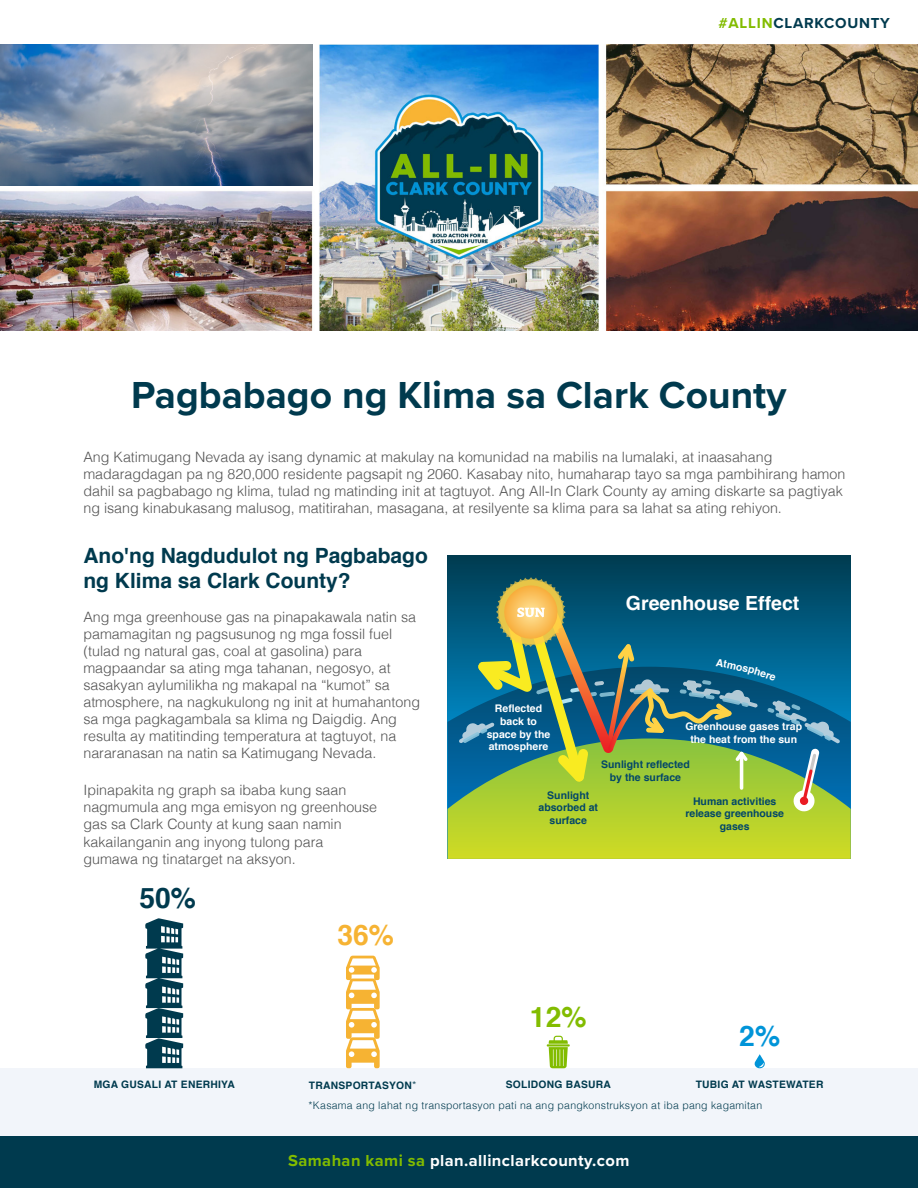
<style>
.page{position:relative;width:918px;height:1188px;background:#fff}
.page>*{position:absolute;margin:0;border:0;box-sizing:border-box;transform-origin:0 0}
.t1{font:700 39px "Proxima Nova";color:#003a4e}
.t2{font:700 28.2px "Helvetica";color:#003a4e}
.t3{font:700 28.2px "Helvetica";color:#82bc00}
.t4{font:700 28.2px "Helvetica";color:#f6b333}
.t5{font:700 28.2px "Helvetica";color:#0094d8}
.t6{font:700 21px/25.2px "Helvetica";color:#003a4e}
.t7{font:700 19.5px "Helvetica";color:#fff}
.t8{font:700 16.5px "Proxima Nova";letter-spacing:.025em;color:#fff}
.t9{font:700 15px "Proxima Nova";letter-spacing:.05em;color:#003a4e}
.t10{font:300 14.25px/17.1px "Helvetica";color:#525252}
.t11{font:700 10.5px/12.6px "Helvetica";color:#034768;text-align:center}
.t12{font:300 10.5px "Helvetica";letter-spacing:.025em;color:#003a4e}
.t13{font:700 10.5px/12.6px "Helvetica";color:#fff;text-align:center}
.t14{font:700 10.2px "Helvetica";letter-spacing:.025em;color:#003a4e}
.s1{color:#82bc00}
.s2{font-weight:300;font-size:11.1px}
</style>
<div class="page">
<div style="left:0;top:1068px;width:918px;height:90px;background:#f2f5fa"></div>
<div style="left:0;top:1137px;width:918px;height:51px;background:#003a4e"></div>
<img style="left:0;top:44px;width:918px;height:287px">
<div style="left:0;top:31px;width:317px;height:157px;background:#fff"></div>
<img style="left:0;top:45px;width:312px;height:141px">
<svg style="left:145px;top:918px;width:38px;height:150px"></svg>
<svg style="left:547px;top:1036px;width:23px;height:32px"></svg>
<svg style="left:755px;top:1054px;width:10px;height:15px"></svg>
<svg style="left:346px;top:956px;width:34px;height:112px"></svg>
<svg style="left:448px;top:555px;width:403px;height:112px;background:#005375"></svg>
<svg style="left:448px;top:667px;width:403px;height:72px;background:#006fa3"></svg>
<svg style="left:448px;top:739px;width:403px;height:120px;background:#b3ce31"></svg>
<svg style="left:459px;top:555px;width:381px;height:257px;background:#3d7b6c"></svg>
<p class="t9" style="left:719px;top:11px;width:173px"><span class="s1">#ALLIN</span>CLARKCOUNTY</p>
<h1 class="t1" style="left:131px;top:366px;width:657px">Pagbabago ng Klima sa Clark County</h1>
<p class="t10" style="left:83px;top:447px;width:763px">Ang Katimugang Nevada ay isang dynamic at makulay na komunidad na mabilis na lumalaki, at inaasahang madaragdagan pa ng 820,000 residente pagsapit ng 2060. Kasabay nito, humaharap tayo sa mga pambihirang hamon dahil sa pagbabago ng klima, tulad ng matinding init at tagtuyot. Ang All-In Clark County ay aming diskarte sa pagtiyak ng isang kinabukasang malusog, matitirahan, masagana, at resilyente sa klima para sa lahat sa ating rehiyon.</p>
<h3 class="t6" style="left:83px;top:543px;width:346px">Ano'ng Nagdudulot ng Pagbabago ng Klima sa Clark County?</h3>
<p class="t10" style="left:83px;top:607px;width:338px">Ang mga greenhouse gas na pinapakawala natin sa pamamagitan ng pagsusunog ng mga fossil fuel (tulad ng natural gas, coal at gasolina) para magpaandar sa ating mga tahanan, negosyo, at sasakyan aylumilikha ng makapal na “kumot” sa atmosphere, na nagkukulong ng init at humahantong sa mga pagkagambala sa klima ng Daigdig. Ang resulta ay matitinding temperatura at tagtuyot, na nararanasan na natin sa Katimugang Nevada.</p>
<p class="t10" style="left:83px;top:781px;width:295px">Ipinapakita ng graph sa ibaba kung saan nagmumula ang mga emisyon ng greenhouse gas sa Clark County at kung saan namin kakailanganin ang inyong tulong para gumawa ng tinatarget na aksyon.</p>
<h2 class="t2" style="left:139px;top:875px;width:58px">50%</h2>
<p class="t14" style="left:94px;top:1077px;width:143px">MGA GUSALI AT ENERHIYA</p>
<h2 class="t4" style="left:337px;top:913px;width:58px">36%</h2>
<p class="t14" style="left:309px;top:1077px;width:109px">TRANSPORTASYON<span class="s2">*</span></p>
<p class="t13" style="left:487px;top:703px;width:65px">Reflected back to space by the atmosphere</p>
<h3 class="t7" style="left:626px;top:588px;width:175px">Greenhouse Effect</h3>
<p class="t13" style="left:685px;top:720px;width:118px">Greenhouse gases trap the heat from the sun</p>
<p class="t11" style="left:601px;top:759px;width:90px">Sunlight reflected by the surface</p>
<p class="t11" style="left:539px;top:789px;width:61px">Sunlight absorbed at surface</p>
<h2 class="t3" style="left:530px;top:994px;width:58px">12%</h2>
<p class="t14" style="left:506px;top:1077px;width:107px">SOLIDONG BASURA</p>
<p class="t11" style="left:685px;top:795px;width:100px">Human activities release greenhouse gases</p>
<h2 class="t5" style="left:739px;top:1013px;width:42px">2%</h2>
<p class="t14" style="left:696px;top:1077px;width:129px">TUBIG AT WASTEWATER</p>
<p class="t12" style="left:309px;top:1097px;width:455px">*Kasama ang lahat ng transportasyon pati na ang pangkonstruksyon at iba pang kagamitan</p>
<p class="t8" style="left:288px;top:1148px;width:343px"><span class="s1">Samahan kami sa</span> plan.allinclarkcounty.com</p>
</div>
